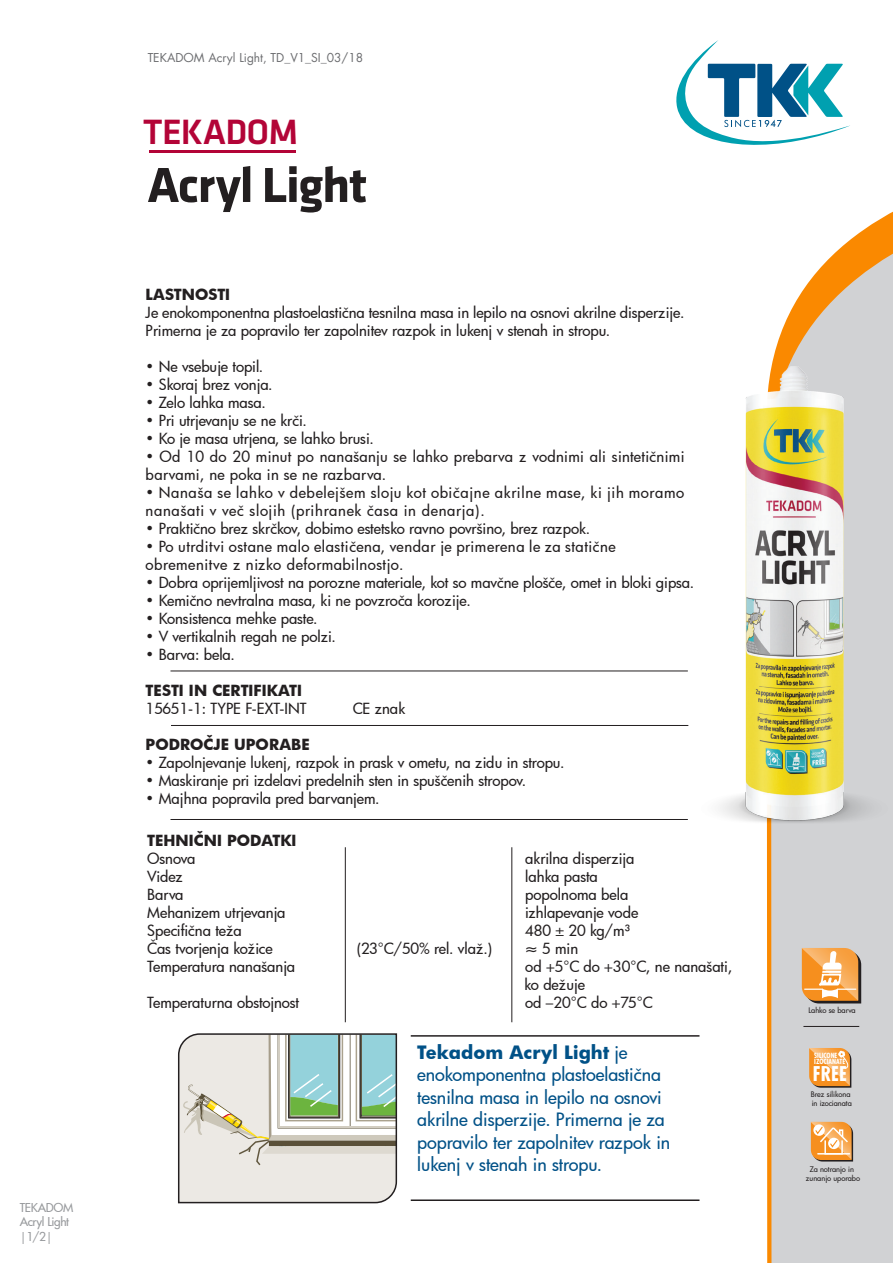
<style>
.page{position:relative;width:893px;height:1263px;background:#fff}
.page>*{position:absolute;margin:0;border:0;box-sizing:border-box;transform-origin:0 0}
.t1{font:700 51px "Klavika";letter-spacing:-.025em;color:#231f20}
.t2{font:500 36.45px "Klavika";letter-spacing:-.025em;color:#b30437}
.t3{font:700 condensed 19.95px "Futura LT";color:#fff}
.t4{font:500 18px/22.5px "Futura";letter-spacing:-.005em;color:#005187}
.t5{font:500 15px/18px "Futura";color:#231f20}
.t6{font:500 15px/18px "Futura";letter-spacing:.04em;color:#231f20}
.t7{font:500 15px/18px "Futura";letter-spacing:.03em;color:#231f20}
.t8{font:500 15px/18px "Futura";letter-spacing:.02em;color:#231f20}
.t9{font:700 15px "Futura";color:#231f20}
.t10{font:12px "Futura LT";color:#6c6d70}
.t11{font:500 12px/14.4px "Futura";letter-spacing:-.03em;color:#97999c}
.t12{font:500 7.5px/9px "Futura";letter-spacing:-.005em;color:#231f20;text-align:center}
.t13{font:700 condensed 6.9px/6.1px "Futura LT";color:#fff}
.s1{font-weight:700}
</style>
<div class="page">
<svg style="left:771px;top:211px;width:122px;height:1052px;background:#d8d1ca"></svg>
<svg style="left:676px;top:40px;width:174px;height:105px"></svg>
<hr style="left:149px;top:150px;width:146px;height:2px;background:#b30437">
<hr style="left:411px;top:1035px;width:288px;height:2px;background:#231f20">
<hr style="left:411px;top:1199px;width:288px;height:2px;background:#231f20">
<svg style="left:178px;top:1033px;width:220px;height:171px;background:#cdd5cd"></svg>
<hr style="left:803px;top:1026px;width:56px;height:1px;background:#231f20">
<hr style="left:345px;top:847px;width:1px;height:175px;background:#231f20">
<hr style="left:170px;top:671px;width:518px;height:1px;background:#231f20">
<hr style="left:170px;top:819px;width:518px;height:1px;background:#231f20">
<hr style="left:512px;top:847px;width:1px;height:175px;background:#231f20">
<svg style="left:802px;top:948px;width:59px;height:55px;background:#e7a65e"></svg>
<svg style="left:809px;top:1048px;width:42px;height:40px;background:#e99b45"></svg>
<hr style="left:171px;top:725px;width:517px;height:1px;background:#231f20">
<img style="left:685px;top:296px;width:208px;height:572px">
<svg style="left:811px;top:1122px;width:42px;height:39px;background:#ecab64"></svg>
<p class="t11" style="left:20px;top:1200px;width:55px">TEKADOM<br>Acryl Light |1/2|</p>
<p class="t10" style="left:148px;top:50px;width:217px">TEKADOM Acryl Light, TD_V1_SI_03/18</p>
<h2 class="t2" style="left:143px;top:112px;width:157px">TEKADOM</h2>
<h1 class="t1" style="left:147px;top:157px;width:221px">Acryl Light</h1>
<p class="t9" style="left:146px;top:284px;width:86px">LASTNOSTI</p>
<p class="t5" style="left:146px;top:303px;width:540px">Je enokomponentna plastoelastična tesnilna masa in lepilo na osnovi akrilne disperzije.<br>Primerna je za popravilo ter zapolnitev razpok in lukenj v stenah in stropu.</p>
<p class="t5" style="left:146px;top:357px;width:119px">• Ne vsebuje topil.</p>
<p class="t5" style="left:146px;top:375px;width:128px">• Skoraj brez vonja.</p>
<p class="t5" style="left:146px;top:393px;width:122px">• Zelo lahka masa.</p>
<p class="t5" style="left:146px;top:411px;width:163px">• Pri utrjevanju se ne krči.</p>
<p class="t5" style="left:146px;top:429px;width:230px">• Ko je masa utrjena, se lahko brusi.</p>
<p class="t8" style="left:146px;top:447px;width:540px">• Od 10 do 20 minut po nanašanju se lahko prebarva z vodnimi ali sintetičnimi barvami, ne poka in se ne razbarva.</p>
<p class="t6" style="left:146px;top:483px;width:540px">• Nanaša se lahko v debelejšem sloju kot običajne akrilne mase, ki jih moramo nanašati v več slojih (prihranek časa in denarja).</p>
<p class="t5" style="left:146px;top:519px;width:446px">• Praktično brez skrčkov, dobimo estetsko ravno površino, brez razpok.</p>
<p class="t7" style="left:146px;top:537px;width:472px">• Po utrditvi ostane malo elastičena, vendar je primerena le za statične obremenitve z nizko deformabilnostjo.</p>
<p class="t5" style="left:146px;top:573px;width:550px">• Dobra oprijemljivost na porozne materiale, kot so mavčne plošče, omet in bloki gipsa.</p>
<p class="t5" style="left:146px;top:591px;width:327px">• Kemično nevtralna masa, ki ne povzroča korozije.</p>
<p class="t5" style="left:146px;top:609px;width:173px">• Konsistenca mehke paste.</p>
<p class="t5" style="left:146px;top:627px;width:192px">• V vertikalnih regah ne polzi.</p>
<p class="t5" style="left:146px;top:645px;width:91px">• Barva: bela.</p>
<p class="t9" style="left:146px;top:680px;width:158px">TESTI IN CERTIFIKATI</p>
<p class="t5" style="left:146px;top:699px;width:162px">15651-1: TYPE F-EXT-INT</p>
<p class="t5" style="left:353px;top:699px;width:54px">CE znak</p>
<p class="t9" style="left:146px;top:734px;width:166px">PODROČJE UPORABE</p>
<p class="t5" style="left:146px;top:753px;width:420px">• Zapolnjevanje lukenj, razpok in prask v ometu, na zidu in stropu.</p>
<p class="t5" style="left:146px;top:771px;width:382px">• Maskiranje pri izdelavi predelnih sten in spuščenih stropov.</p>
<p class="t5" style="left:146px;top:789px;width:235px">• Majhna popravila pred barvanjem.</p>
<p class="t9" style="left:147px;top:830px;width:151px">TEHNIČNI PODATKI</p>
<p class="t5" style="left:147px;top:849px;width:50px">Osnova</p>
<p class="t5" style="left:525px;top:849px;width:111px">akrilna disperzija</p>
<p class="t5" style="left:147px;top:867px;width:37px">Videz</p>
<p class="t5" style="left:525px;top:867px;width:74px">lahka pasta</p>
<p class="t5" style="left:147px;top:885px;width:38px">Barva</p>
<p class="t5" style="left:525px;top:885px;width:105px">popolnoma bela</p>
<p class="t5" style="left:147px;top:903px;width:140px">Mehanizem utrjevanja</p>
<p class="t5" style="left:525px;top:903px;width:115px">izhlapevanje vode</p>
<p class="t5" style="left:147px;top:921px;width:96px">Specifična teža</p>
<p class="t5" style="left:525px;top:921px;width:106px">480 ± 20 kg/m³</p>
<p class="t5" style="left:147px;top:939px;width:127px">Čas tvorjenja kožice</p>
<p class="t5" style="left:357px;top:939px;width:137px">(23°C/50% rel. vlaž.)</p>
<p class="t5" style="left:525px;top:939px;width:54px">≈ 5 min</p>
<p class="t5" style="left:147px;top:957px;width:150px">Temperatura nanašanja</p>
<p class="t5" style="left:524px;top:957px;width:209px">od +5°C do +30°C, ne nanašati, ko dežuje</p>
<p class="t5" style="left:147px;top:993px;width:153px">Temperaturna obstojnost</p>
<p class="t5" style="left:525px;top:993px;width:129px">od –20°C do +75°C</p>
<p class="t4" style="left:417px;top:1040px;width:255px"><span class="s1">Tekadom Acryl Light</span> je enokomponentna plastoelastična tesnilna masa in lepilo na osnovi akrilne disperzije. Primerna je za popravilo ter zapolnitev razpok in lukenj v stenah in stropu.</p>
<p class="t12" style="left:808px;top:1006px;width:49px">Lahko se barva</p>
<p class="t13" style="left:814px;top:1052px;width:32px">SILICONE<br>IZOCIANATE</p>
<h3 class="t3" style="left:813px;top:1061px;width:35px">FREE</h3>
<p class="t12" style="left:811px;top:1090px;width:42px;text-align:left">Brez silikona in izocianata</p>
<p class="t12" style="left:806px;top:1165px;width:56px">Za notranjo in zunanjo uporabo</p>
</div>
